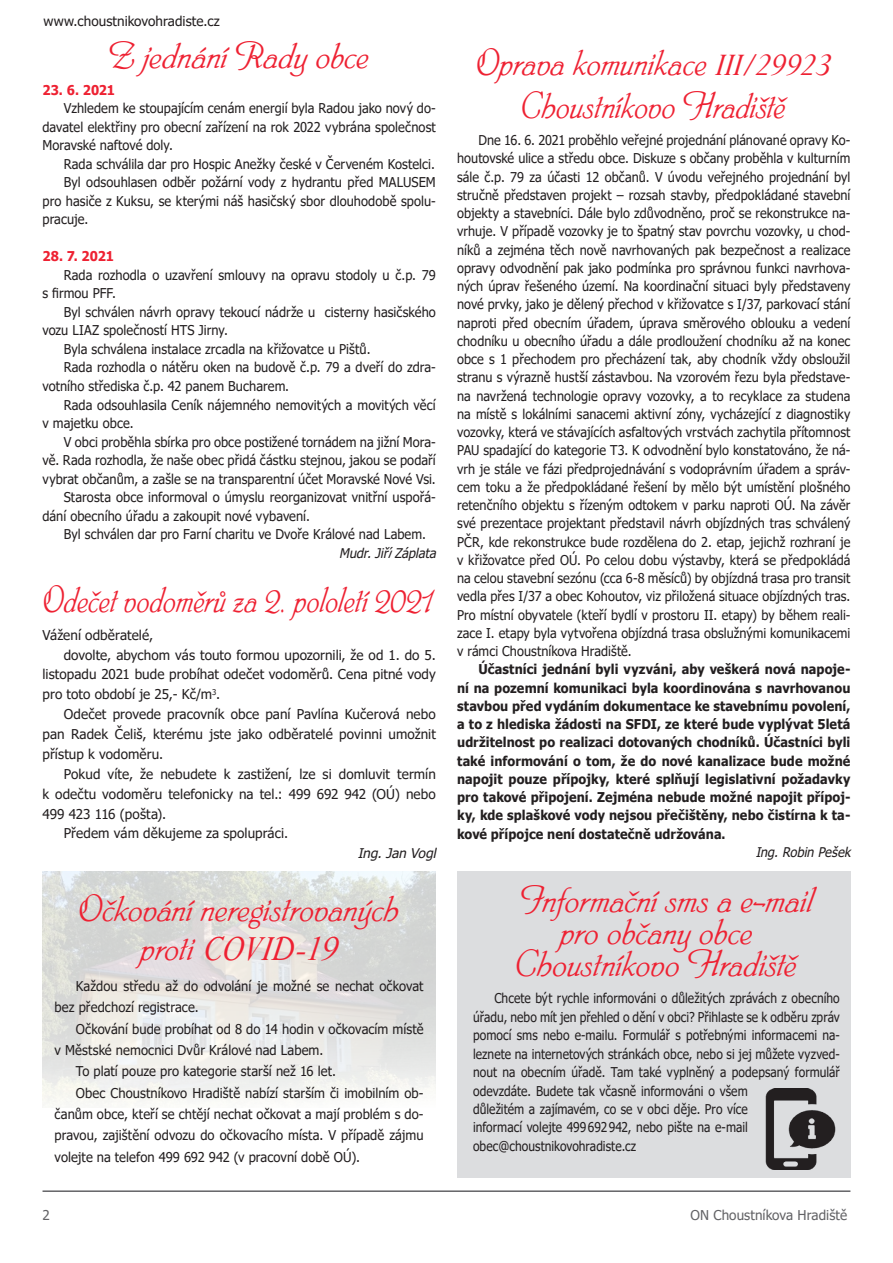
<style>
.page{position:relative;width:893px;height:1263px;background:#fff}
.page>*{position:absolute;margin:0;border:0;box-sizing:border-box;transform-origin:0 0}
.nadpis_blacksword{font:italic 40.5px "Perpetua";color:#ee2132}
.nadpis_blacksword-2{font:italic 36px/32px "Phyllis CE";letter-spacing:-.005em;color:#ee2132;text-align:center}
.nadpis_blacksword-3{font:italic 36px "Phyllis CE";letter-spacing:-.005em;color:#ee2132;scale:.88 1}
.t1{font:13.5px/18.3px "Tahoma";letter-spacing:.005em;color:#231f20;text-align:justify;scale:.94 1}
.t2{font:13.5px/18.5px "Tahoma";letter-spacing:.005em;color:#231f20;scale:.95 1}
.t3{font:700 13.5px/18.3px "Tahoma";letter-spacing:.01em;color:#231f20;text-align:justify;scale:.94 1}
.t4{font:13.5px/19.8px "Tahoma";letter-spacing:.005em;color:#231f20;text-align:justify}
.t5{font:13.5px/18.5px "Tahoma";letter-spacing:.005em;color:#231f20;scale:.89 1}
.t6{font:13.5px/21.3px "Tahoma";letter-spacing:.005em;color:#231f20;scale:.96 1}
.t7{font:13.5px "Tahoma";letter-spacing:.005em;color:#636366}
.t8{font:700 13.5px "Tahoma";letter-spacing:-.005em;color:#ee2132;scale:.95 1}
.t9{font:italic 13.5px "Tahoma Faux";color:#231f20;scale:.95 1}
.t10{font:italic 13.5px "Tahoma Faux";color:#231f20;scale:.94 1}
.t11{font:italic 13.5px "Tahoma Faux";color:#231f20}
.s1{font-family:"Perpetua"}
.s2{font-family:"Phyllis CE";font-size:36px}
</style>
<div class="page">
<hr style="left:43px;top:1190px;width:807px;height:2px;background:#636366">
<img style="left:42px;top:872px;width:394px;height:234px">
<div style="left:457px;top:872px;width:393px;height:306px;background:#dcdddf"></div>
<img style="left:765px;top:1089px;width:71px;height:81px">
<p class="t4" style="left:43px;top:12px;width:178px">www.choustnikovohradiste.cz</p>
<p class="nadpis_blacksword-2" style="left:109px;top:40px;width:262px">Z jednání Rady obce</p>
<p class="nadpis_blacksword-2" style="left:477px;top:41px;width:359px;line-height:43.5px">Oprava komunikace <span class="s1">III/29923<br></span>Choustníkovo Hradiště</p>
<p class="t1" style="left:457px;top:132px;width:420px;text-indent:21px">Dne 16. 6. 2021 proběhlo veřejné projednání plánované opravy Ko&shy;houtovské ulice a středu obce. Diskuze s občany proběhla v kulturním sále č.p. 79 za účasti 12 občanů. V úvodu veřejného projednání byl stručně představen projekt – rozsah stavby, předpokládané stavební objekty a stavebníci. Dále bylo zdůvodněno, proč se rekonstrukce na&shy;vrhuje. V případě vozovky je to špatný stav povrchu vozovky, u chod&shy;níků a zejména těch nově navrhovaných pak bezpečnost a realizace opravy odvodnění pak jako podmínka pro správnou funkci navrhova&shy;ných úprav řešeného území. Na koordinační situaci byly představeny nové prvky, jako je dělený přechod v křižovatce s I/37, parkovací stání naproti před obecním úřadem, úprava směrového oblouku a vedení chodníku u obecního úřadu a dále prodloužení chodníku až na konec obce s 1 přechodem pro přecházení tak, aby chodník vždy obsloužil stranu s výrazně hustší zástavbou. Na vzorovém řezu byla představe&shy;na navržená technologie opravy vozovky, a to recyklace za studena na místě s lokálními sanacemi aktivní zóny, vycházející z diagnostiky vozovky, která ve stávajících asfaltových vrstvách zachytila přítomnost PAU spadající do kategorie T3. K odvodnění bylo konstatováno, že ná&shy;vrh je stále ve fázi předprojednávání s vodoprávním úřadem a správ&shy;cem toku a že předpokládané řešení by mělo být umístění plošného retenčního objektu s řízeným odtokem v parku naproti OÚ. Na závěr své prezentace projektant představil návrh objízdných tras schválený PČR, kde rekonstrukce bude rozdělena do 2. etap, jejichž rozhraní je v křižovatce před OÚ. Po celou dobu výstavby, která se předpokládá na celou stavební sezónu (cca 6-8 měsíců) by objízdná trasa pro transit vedla přes I/37 a obec Kohoutov, viz přiložená situace objízdných tras.<br>Pro místní obyvatele (kteří bydlí v prostoru II. etapy) by během reali&shy;zace I. etapy byla vytvořena objízdná trasa obslužnými komunikacemi v rámci Choustníkova Hradiště.</p>
<p class="t3" style="left:457px;top:661px;width:420px;text-indent:21px">Účastníci jednání byli vyzváni, aby veškerá nová napoje&shy;ní na pozemní komunikaci byla koordinována s navrhovanou stavbou před vydáním dokumentace ke stavebnímu povolení, a to z hlediska žádosti na SFDI, ze které bude vyplývat 5letá udržitelnost po realizaci dotovaných chodníků. Účastníci byli také informování o tom, že do nové kanalizace bude možné napojit pouze přípojky, které splňují legislativní požadavky pro takové připojení. Zejména nebude možné napojit přípoj&shy;ky, kde splaškové vody nejsou přečištěny, nebo čistírna k ta&shy;kové přípojce není dostatečně udržována.</p>
<p class="t10" style="left:756px;top:843px;width:102px">Ing. Robin Pešek</p>
<p class="t8" style="left:43px;top:80px;width:78px">23. 6. 2021</p>
<p class="t2" style="left:43px;top:100px;width:416px;text-align:justify;text-indent:21px">Vzhledem ke stoupajícím cenám energií byla Radou jako nový do&shy;davatel elektřiny pro obecní zařízení na rok 2022 vybrána společnost Moravské naftové doly.</p>
<p class="t2" style="left:64px;top:155px;width:392px">Rada schválila dar pro Hospic Anežky české v Červeném Kostelci.</p>
<p class="t2" style="left:43px;top:174px;width:416px;text-align:justify;text-indent:21px">Byl odsouhlasen odběr požární vody z hydrantu před MALUSEM pro hasiče z Kuksu, se kterými náš hasičský sbor dlouhodobě spolu&shy;pracuje.</p>
<p class="t8" style="left:43px;top:247px;width:77px">28. 7. 2021</p>
<p class="t2" style="left:43px;top:266px;width:416px;text-indent:21px">Rada rozhodla o uzavření smlouvy na opravu stodoly u č.p. 79 s firmou PFF.</p>
<p class="t2" style="left:43px;top:304px;width:416px;text-indent:21px">Byl schválen návrh opravy tekoucí nádrže u cisterny hasičského vozu LIAZ společností HTS Jirny.</p>
<p class="t2" style="left:64px;top:341px;width:324px">Byla schválena instalace zrcadla na křižovatce u Pištů.</p>
<p class="t2" style="left:43px;top:359px;width:416px;text-indent:21px">Rada rozhodla o nátěru oken na budově č.p. 79 a dveří do zdra&shy;votního střediska č.p. 42 panem Bucharem.</p>
<p class="t2" style="left:43px;top:396px;width:416px;text-indent:21px">Rada odsouhlasila Ceník nájemného nemovitých a movitých věcí v majetku obce.</p>
<p class="t2" style="left:43px;top:433px;width:416px;text-align:justify;text-indent:21px">V obci proběhla sbírka pro obce postižené tornádem na jižní Mora&shy;vě. Rada rozhodla, že naše obec přidá částku stejnou, jakou se podaří vybrat občanům, a zašle se na transparentní účet Moravské Nové Vsi.</p>
<p class="t2" style="left:43px;top:489px;width:416px;text-indent:21px">Starosta obce informoval o úmyslu reorganizovat vnitřní uspořá&shy;dání obecního úřadu a zakoupit nové vybavení.</p>
<p class="t2" style="left:64px;top:526px;width:383px">Byl schválen dar pro Farní charitu ve Dvoře Králové nad Labem.</p>
<p class="t9" style="left:339px;top:544px;width:103px">Mudr. Jiří Záplata</p>
<p class="nadpis_blacksword-3" style="left:43px;top:577px;width:446px">Odečet vodoměrů za 2. pololetí 2021</p>
<p class="t4" style="left:43px;top:626px;width:112px">Vážení odběratelé,</p>
<p class="t4" style="left:43px;top:645px;width:395px;text-indent:21px">dovolte, abychom vás touto formou upozornili, že od 1. do 5. listopadu 2021 bude probíhat odečet vodoměrů. Cena pitné vody pro toto období je 25,- Kč/m<sup>3</sup>.</p>
<p class="t4" style="left:43px;top:705px;width:395px;text-indent:21px">Odečet provede pracovník obce paní Pavlína Kučerová nebo pan Radek Čeliš, kterému jste jako odběratelé povinni umožnit přístup k vodoměru.</p>
<p class="t4" style="left:43px;top:765px;width:395px;text-indent:21px">Pokud víte, že nebudete k zastižení, lze si domluvit termín k odečtu vodoměru telefonicky na tel.: 499 692 942 (OÚ) nebo 499 423 116 (pošta).</p>
<p class="t4" style="left:64px;top:824px;width:226px">Předem vám děkujeme za spolupráci.</p>
<p class="t11" style="left:358px;top:844px;width:80px">Ing. Jan Vogl</p>
<p class="nadpis_blacksword-2" style="left:79px;top:893px;width:321px">Očkování neregistrovaných</p>
<p class="nadpis_blacksword" style="left:141px;top:922px;width:204px"><span class="s2">proti</span> COVID-19</p>
<p class="t6" style="left:55px;top:976px;width:386px;text-indent:21px">Každou středu až do odvolání je možné se nechat očkovat bez předchozí registrace.</p>
<p class="t6" style="left:55px;top:1019px;width:386px;text-indent:21px">Očkování bude probíhat od 8 do 14 hodin v očkovacím místě v Městské nemocnici Dvůr Králové nad Labem.</p>
<p class="t6" style="left:76px;top:1061px;width:272px">To platí pouze pro kategorie starší než 16 let.</p>
<p class="t6" style="left:55px;top:1083px;width:386px;text-align:justify;text-indent:21px">Obec Choustníkovo Hradiště nabízí starším či imobilním ob&shy;čanům obce, kteří se chtějí nechat očkovat a mají problém s do&shy;pravou, zajištění odvozu do očkovacího místa. V případě zájmu volejte na telefon 499 692 942 (v pracovní době OÚ).</p>
<p class="nadpis_blacksword-2" style="left:516px;top:884px;width:299px">Informační sms a e‑mail pro občany obce<br>Choustníkovo Hradiště</p>
<p class="t5" style="left:473px;top:990px;width:414px;text-indent:21px">Chcete být rychle informováni o důležitých zprávách z obecního úřadu, nebo mít jen přehled o dění v obci? Přihlaste se k odběru zpráv pomocí sms nebo e-‑mailu. Formulář s potřebnými informacemi na&shy;leznete na internetových stránkách obce, nebo si jej můžete vyzved&shy;nout na obecním úřadě. Tam také vyplněný a podepsaný formulář odevzdáte. Budete tak včasně informováni o všem<br>důležitém a zajímavém, co se v obci děje. Pro více<br>informací volejte 499692942, nebo pište na e-‑mail obec@choustnikovohradiste.cz</p>
<p class="t7" style="left:43px;top:1206px;width:9px">2</p>
<p class="t7" style="left:691px;top:1206px;width:158px">ON Choustníkova Hradiště</p>
</div>
